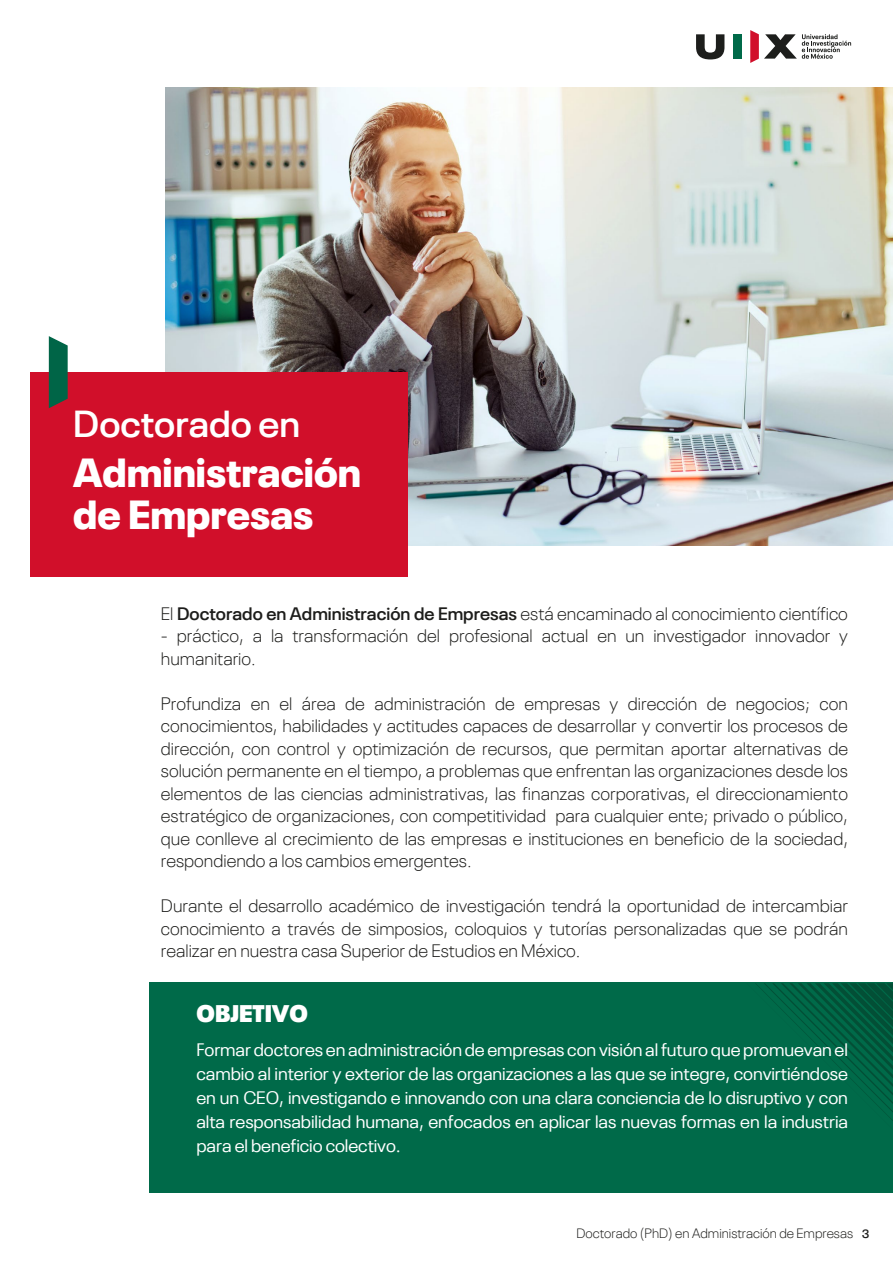
<style>
.page{position:relative;width:893px;height:1263px;background:#fff}
.page>*{position:absolute;margin:0;border:0;box-sizing:border-box;transform-origin:0 0}
.t1{font:900 40.5px/42px "Neue Plak";color:#fff}
.t2{font:600 37.5px "Neue Plak";color:#fff}
.t3{font:900 24px "Neue Plak";color:#fff}
.t4{font:300 18px/22.5px "Neue Plak";color:#1d1d1b;text-align:justify}
.t5{font:18px/24px "Neue Plak";letter-spacing:-.005em;color:#fff;text-align:justify}
.t6{font:300 13.5px "Neue Plak";color:#1d1d1b}
.s1{font-weight:600}
.s2{font-weight:600;font-size:12px}
</style>
<div class="page">
<img style="left:165px;top:88px;width:728px;height:457px">
<div style="left:149px;top:982px;width:744px;height:210px;background:#006a49"></div>
<svg style="left:755px;top:983px;width:138px;height:138px"></svg>
<svg style="left:696px;top:34px;width:28px;height:25px"></svg>
<div style="left:733px;top:34px;width:9px;height:25px;background:#006a49"></div>
<svg style="left:750px;top:30px;width:101px;height:33px"></svg>
<div style="left:30px;top:372px;width:378px;height:205px;background:#d10f2a"></div>
<svg style="left:49px;top:336px;width:19px;height:72px"></svg>
<h2 class="t2" style="left:73px;top:394px;width:229px">Doctorado en</h2>
<h1 class="t1" style="left:73px;top:446px;width:289px">Administración de Empresas</h1>
<p class="t4" style="left:161px;top:600px;width:688px">El <span class="s1">Doctorado en Administración de Empresas</span> está encaminado al conocimiento científico</p>
<p class="t4" style="left:161px;top:623px;width:689px">- práctico, a la transformación del profesional actual en un investigador innovador y humanitario.</p>
<p class="t4" style="left:161px;top:690px;width:689px">Profundiza en el área de administración de empresas y dirección de negocios; con conocimientos, habilidades y actitudes capaces de desarrollar y convertir los procesos de dirección, con control y optimización de recursos, que permitan aportar alternativas de solución permanente en el tiempo, a problemas que enfrentan las organizaciones desde los elementos de las ciencias administrativas, las finanzas corporativas, el direccionamiento estratégico de organizaciones, con competitividad para cualquier ente; privado o público, que conlleve al crecimiento de las empresas e instituciones en beneficio de la sociedad, respondiendo a los cambios emergentes.</p>
<p class="t4" style="left:161px;top:893px;width:689px">Durante el desarrollo académico de investigación tendrá la oportunidad de intercambiar conocimiento a través de simposios, coloquios y tutorías personalizadas que se podrán realizar en nuestra casa Superior de Estudios en México.</p>
<h3 class="t3" style="left:197px;top:993px;width:113px">OBJETIVO</h3>
<p class="t5" style="left:196px;top:1036px;width:653px">Formar doctores en administración de empresas con visión al futuro que promuevan el cambio al interior y exterior de las organizaciones a las que se integre, convirtiéndose en un CEO, investigando e innovando con una clara conciencia de lo disruptivo y con alta responsabilidad humana, enfocados en aplicar las nuevas formas en la industria para el beneficio colectivo.</p>
<p class="t6" style="left:576px;top:1223px;width:294px">Doctorado (PhD) en Administración de Empresas <span class="s2">3</span></p>
</div>
